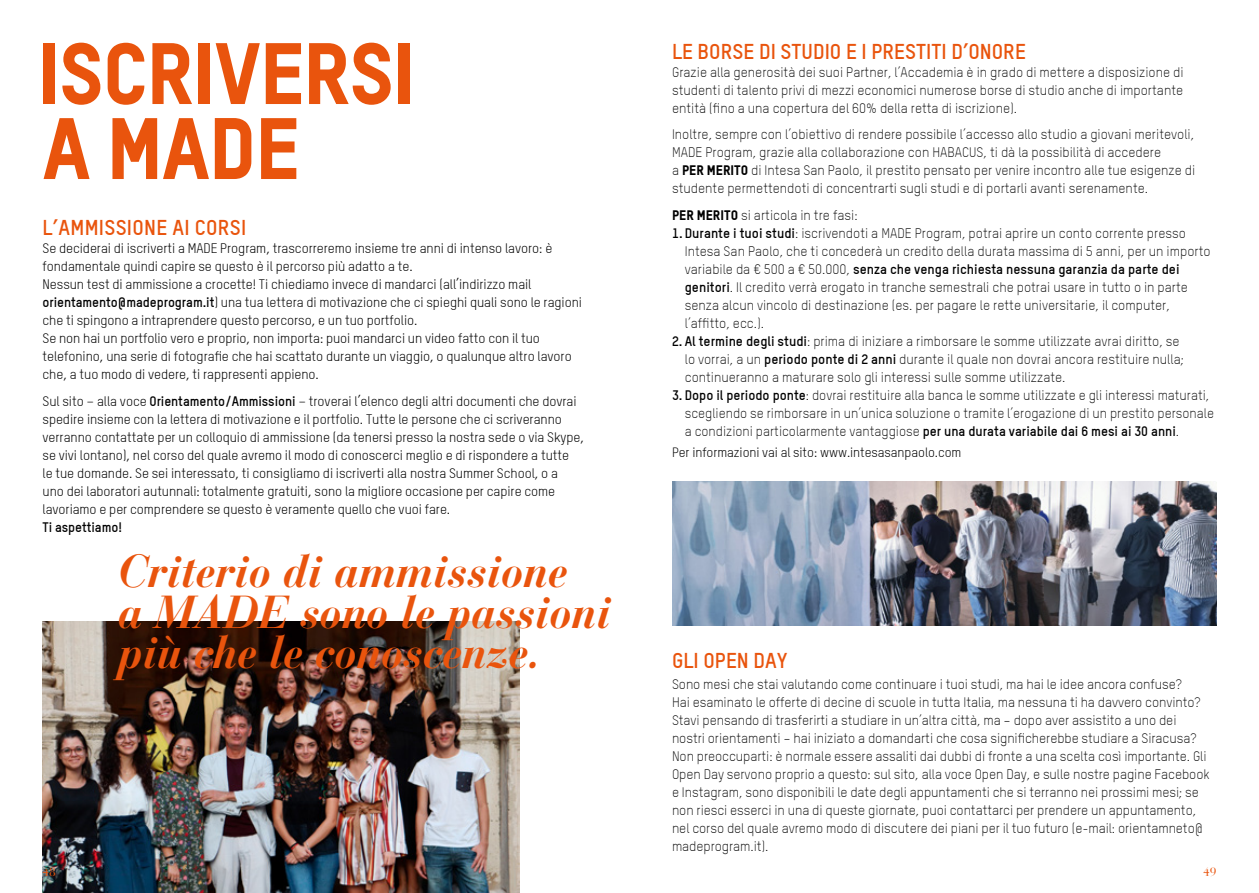
<style>
.page{position:relative;width:1259px;height:893px;background:#fff}
.page>*{position:absolute;margin:0;border:0;box-sizing:border-box;transform-origin:0 0}
.t1{font:85.5px/75px "TSTAR Headline";letter-spacing:-.02em;color:#e9540d}
.t2{font:italic 700 45.9px/40.5px "Bauer Bodoni Std";letter-spacing:-.01em;color:#e9540d}
.t3{font:700 21px "TSTAR";color:#e9540d}
.t4{font:300 13.5px/18px "TSTAR";color:#000}
.t5{font:13.5px/18px "TSTAR";letter-spacing:-.005em;color:#000}
.t6{font:700 13.5px "TSTAR";letter-spacing:-.005em;color:#000}
.t7{font:13.2px "TSTAR";letter-spacing:-.005em;color:#000}
.t8{font:12px "Bauer Bodoni Std";color:#e9540d}
.s1{font-weight:700}
.s2{font-family:"TSTAR Headline";font-weight:400}
</style>
<div class="page">
<img style="left:43px;top:621px;width:476px;height:272px">
<img style="left:672px;top:482px;width:544px;height:144px">
<h1 class="t1" style="left:37px;top:34px;width:380px">ISCRIVERSI<br>A MADE</h1>
<h3 class="t3" style="left:43px;top:215px;width:205px">L’AMMISSIONE AI CORSI</h3>
<p class="t5" style="left:43px;top:239px;width:541px">Se deciderai di iscriverti a MADE Program, trascorreremo insieme tre anni di intenso lavoro: è fondamentale quindi capire se questo è il percorso più adatto a te.<br>Nessun test di ammissione a crocette! Ti chiediamo invece di mandarci (all’indirizzo mail <span class="s1">orientamento@madeprogram.it</span>) una tua lettera di motivazione che ci spieghi quali sono le ragioni che ti spingono a intraprendere questo percorso, e un tuo portfolio.<br>Se non hai un portfolio vero e proprio, non importa: puoi mandarci un video fatto con il tuo telefonino, una serie di fotografie che hai scattato durante un viaggio, o qualunque altro lavoro che, a tuo modo di vedere, ti rappresenti appieno.</p>
<p class="t5" style="left:43px;top:392px;width:543px">Sul sito – alla voce <span class="s1">Orientamento/Ammissioni</span> – troverai l’elenco degli altri documenti che dovrai spedire insieme con la lettera di motivazione e il portfolio. Tutte le persone che ci scriveranno verranno contattate per un colloquio di ammissione (da tenersi presso la nostra sede o via Skype, se vivi lontano), nel corso del quale avremo il modo di conoscerci meglio e di rispondere a tutte<br>le tue domande. Se sei interessato, ti consigliamo di iscriverti alla nostra Summer School, o a<br>uno dei laboratori autunnali: totalmente gratuiti, sono la migliore occasione per capire come lavoriamo e per comprendere se questo è veramente quello che vuoi fare.</p>
<p class="t6" style="left:43px;top:518px;width:81px">Ti aspettiamo!</p>
<h2 class="t2" style="left:118px;top:551px;width:495px">Criterio di ammissione<br>a MADE sono le passioni più che le conoscenze.</h2>
<h3 class="t3" style="left:672px;top:38px;width:355px">LE BORSE DI STUDIO E I PRESTITI D’ONORE</h3>
<p class="t4" style="left:672px;top:63px;width:513px;text-align:justify">Grazie alla generosità dei suoi Partner, l’Accademia è in grado di mettere a disposizione di studenti di talento privi di mezzi economici numerose borse di studio anche di importante entità (fino a una copertura del 60% della retta di iscrizione).</p>
<p class="t4" style="left:672px;top:125px;width:525px">Inoltre, sempre con l’obiettivo di rendere possibile l’accesso allo studio a giovani meritevoli, MADE Program, grazie alla collaborazione con HABACUS, ti dà la possibilità di accedere<br>a <span class="s2">PER MERITO</span> di Intesa San Paolo, il prestito pensato per venire incontro alle tue esigenze di studente permettendoti di concentrarti sugli studi e di portarli avanti serenamente.</p>
<p class="t4" style="left:672px;top:206px;width:187px"><span class="s2">PER MERITO</span> si articola in tre fasi:</p>
<p class="t4" style="left:685px;top:224px;width:527px;text-indent:-13px"><span class="s1">1. Durante i tuoi studi</span>: iscrivendoti a MADE Program, potrai aprire un conto corrente presso Intesa San Paolo, che ti concederà un credito della durata massima di 5 anni, per un importo variabile da € 500 a € 50.000, <span class="s1">senza che venga richiesta nessuna garanzia da parte dei genitori</span>. Il credito verrà erogato in tranche semestrali che potrai usare in tutto o in parte senza alcun vincolo di destinazione (es. per pagare le rette universitarie, il computer, l’affitto, ecc.).</p>
<p class="t4" style="left:685px;top:332px;width:501px;text-indent:-13px"><span class="s1">2. Al termine degli studi</span>: prima di iniziare a rimborsare le somme utilizzate avrai diritto, se lo vorrai, a un <span class="s1">periodo ponte di 2 anni</span> durante il quale non dovrai ancora restituire nulla; continueranno a maturare solo gli interessi sulle somme utilizzate.</p>
<p class="t4" style="left:685px;top:386px;width:531px;text-indent:-13px"><span class="s1">3. Dopo il periodo ponte</span>: dovrai restituire alla banca le somme utilizzate e gli interessi maturati, scegliendo se rimborsare in un’unica soluzione o tramite l’erogazione di un prestito personale a condizioni particolarmente vantaggiose <span class="s1">per una durata variabile dai 6 mesi ai 30 anni</span>.</p>
<p class="t7" style="left:672px;top:444px;width:291px">Per informazioni vai al sito: www.intesasanpaolo.com</p>
<h3 class="t3" style="left:672px;top:647px;width:117px">GLI OPEN DAY</h3>
<p class="t4" style="left:672px;top:675px;width:539px">Sono mesi che stai valutando come continuare i tuoi studi, ma hai le idee ancora confuse?<br>Hai esaminato le offerte di decine di scuole in tutta Italia, ma nessuna ti ha davvero convinto?<br>Stavi pensando di trasferirti a studiare in un’altra città, ma – dopo aver assistito a uno dei nostri orientamenti – hai iniziato a domandarti che cosa significherebbe studiare a Siracusa?<br>Non preoccuparti: è normale essere assaliti dai dubbi di fronte a una scelta così importante. Gli Open Day servono proprio a questo: sul sito, alla voce Open Day, e sulle nostre pagine Facebook e Instagram, sono disponibili le date degli appuntamenti che si terranno nei prossimi mesi; se non riesci esserci in una di queste giornate, puoi contattarci per prendere un appuntamento, nel corso del quale avremo modo di discutere dei piani per il tuo futuro (e-mail: orientamneto@ madeprogram.it).</p>
<p class="t8" style="left:43px;top:865px;width:15px">48</p>
<p class="t8" style="left:1203px;top:865px;width:15px">49</p>
</div>
